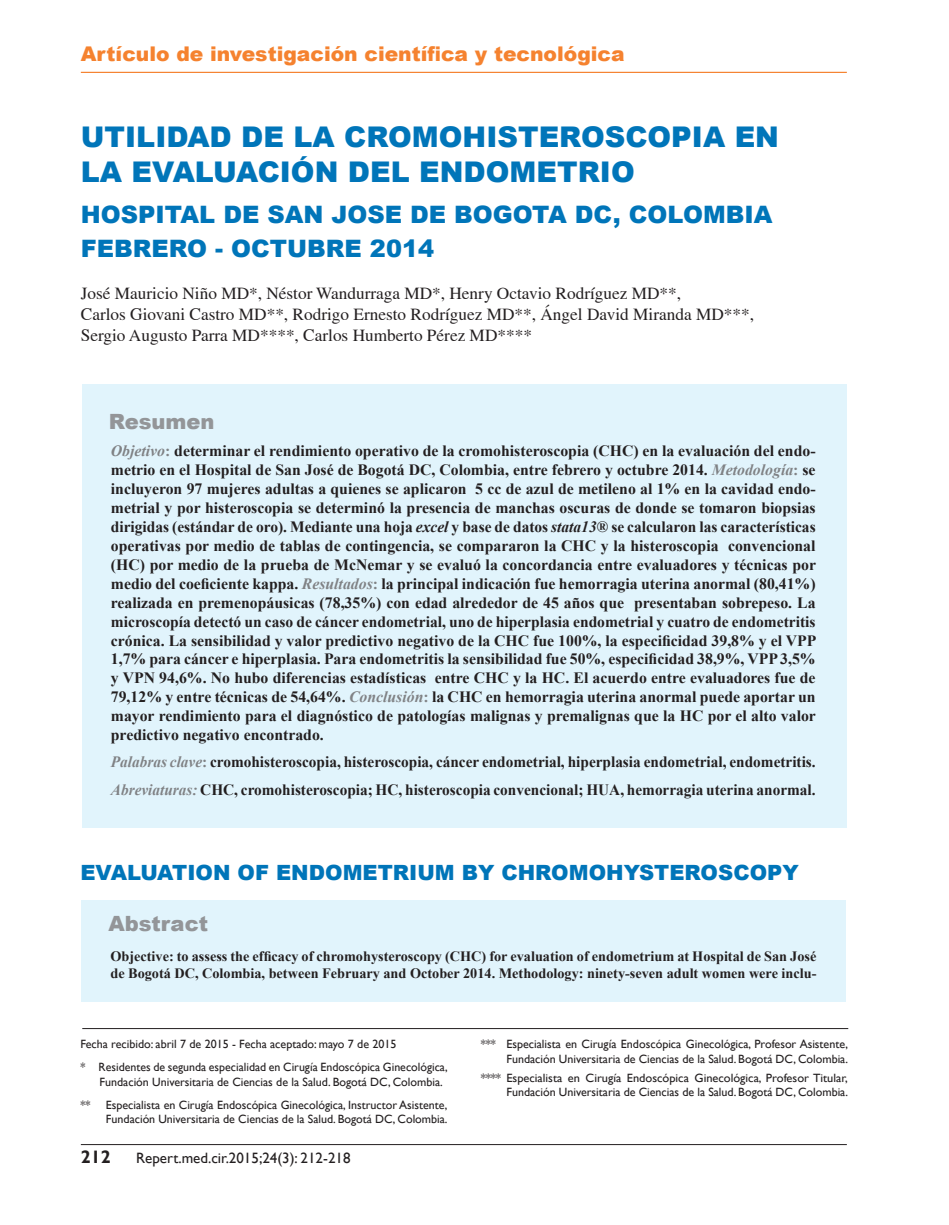
<style>
.page{position:relative;width:949px;height:1225px;background:#fff}
.page>*{position:absolute;margin:0;border:0;box-sizing:border-box;transform-origin:0 0}
.TITULARES{font:900 28.5px "Arial";color:#0075b9}
.TITULARES-2{font:900 24px "Arial";color:#0075b9}
.TITULO_ABSTRACT_SI{font:900 21px "Arial";color:#0075b9}
.SUBTITULOS{font:900 21px "Arial";color:#939598}
.SECCION_1{font:900 20.25px "Arial";color:#f5822f}
.t1{font:700 18px "Gill Sans";color:#231f20}
.AUTOR{font:17.25px "Times";color:#231f20}
.RESUMEN_TEXTO_1{font:700 15.75px/18.9px "Times New Roman";color:#231f20;text-align:justify}
.t2{font:15px "Gill Sans";color:#231f20}
.RESUMEN_TEXTO_2{font:700 14.25px/17.1px "Times New Roman";color:#231f20}
.NOTAS{font:12px/14.4px "Gill Sans";color:#231f20}
.s1{font-style:italic;color:#808285}
.s2{color:#808285}
.s3{font-style:italic}
</style>
<div class="page">
<hr style="left:81px;top:72px;width:765px;height:1px;background:#f5822f">
<hr style="left:81px;top:1144px;width:765px;height:1px;background:#231f20">
<div style="left:81px;top:900px;width:764px;height:101px;background:#e1f4fc"></div>
<div style="left:82px;top:385px;width:764px;height:443px;background:#e1f4fc"></div>
<hr style="left:82px;top:1028px;width:766px;height:1px;background:#231f20">
<p class="SECCION_1" style="left:81px;top:39px;width:545px">Artículo de investigación científica y tecnológica</p>
<p class="TITULARES" style="left:81px;top:116px;width:699px">UTILIDAD DE LA CROMOHISTEROSCOPIA EN</p>
<p class="TITULARES" style="left:81px;top:151px;width:555px">LA EVALUACIÓN DEL ENDOMETRIO</p>
<p class="TITULARES-2" style="left:81px;top:197px;width:692px">HOSPITAL DE SAN JOSE DE BOGOTA DC, COLOMBIA</p>
<p class="TITULARES-2" style="left:81px;top:231px;width:354px">FEBRERO - OCTUBRE 2014</p>
<p class="AUTOR" style="left:81px;top:284px;width:601px">José Mauricio Niño MD*, Néstor Wandurraga MD*, Henry Octavio Rodríguez MD**,</p>
<p class="AUTOR" style="left:81px;top:304px;width:674px">Carlos Giovani Castro MD**, Rodrigo Ernesto Rodríguez MD**, Ángel David Miranda MD***,</p>
<p class="AUTOR" style="left:81px;top:325px;width:452px">Sergio Augusto Parra MD****, Carlos Humberto Pérez MD****</p>
<p class="SUBTITULOS" style="left:109px;top:406px;width:107px">Resumen</p>
<p class="RESUMEN_TEXTO_1" style="left:111px;top:441px;width:707px"><span class="s1">Objetivo</span><span class="s2">:</span> determinar el rendimiento operativo de la cromohisteroscopia (CHC) en la evaluación del endo&shy;metrio en el Hospital de San José de Bogotá DC, Colombia, entre febrero y octubre 2014. <span class="s1">Metodología</span><span class="s2">:</span> se incluyeron 97 mujeres adultas a quienes se aplicaron 5 cc de azul de metileno al 1% en la cavidad endo&shy;metrial y por histeroscopia se determinó la presencia de manchas oscuras de donde se tomaron biopsias dirigidas (estándar de oro). Mediante una hoja <span class="s3">excel</span> y base de datos <span class="s3">stata13</span>® se calcularon las características operativas por medio de tablas de contingencia, se compararon la CHC y la histeroscopia convencional (HC) por medio de la prueba de McNemar y se evaluó la concordancia entre evaluadores y técnicas por medio del coeficiente kappa. <span class="s1">Resultados</span><span class="s2">:</span> la principal indicación fue hemorragia uterina anormal (80,41%) realizada en premenopáusicas (78,35%) con edad alrededor de 45 años que presentaban sobrepeso. La microscopía detectó un caso de cáncer endometrial, uno de hiperplasia endometrial y cuatro de endometritis crónica. La sensibilidad y valor predictivo negativo de la CHC fue 100%, la especificidad 39,8% y el VPP 1,7% para cáncer e hiperplasia. Para endometritis la sensibilidad fue 50%, especificidad 38,9%, VPP 3,5% y VPN 94,6%. No hubo diferencias estadísticas entre CHC y la HC. El acuerdo entre evaluadores fue de 79,12% y entre técnicas de 54,64%. <span class="s1">Conclusión</span><span class="s2">:</span> la CHC en hemorragia uterina anormal puede aportar un mayor rendimiento para el diagnóstico de patologías malignas y premalignas que la HC por el alto valor predictivo negativo encontrado.</p>
<p class="RESUMEN_TEXTO_1" style="left:111px;top:752px;width:706px"><span class="s1">Palabras clave</span><span class="s2">:</span> cromohisteroscopia, histeroscopia, cáncer endometrial, hiperplasia endometrial, endometritis.</p>
<p class="RESUMEN_TEXTO_1" style="left:111px;top:779px;width:706px"><span class="s1">Abreviaturas:</span> CHC, cromohisteroscopia; HC, histeroscopia convencional; HUA, hemorragia uterina anormal.</p>
<p class="TITULO_ABSTRACT_SI" style="left:80px;top:857px;width:719px">EVALUATION OF ENDOMETRIUM BY CHROMOHYSTEROSCOPY</p>
<p class="SUBTITULOS" style="left:108px;top:908px;width:101px">Abstract</p>
<p class="RESUMEN_TEXTO_2" style="left:110px;top:947px;width:707px">Objective: to assess the efficacy of chromohysteroscopy (CHC) for evaluation of endometrium at Hospital de San José de Bogotá DC, Colombia, between February and October 2014. Methodology: ninety-seven adult women were inclu-</p>
<p class="NOTAS" style="left:80px;top:1037px;width:317px">Fecha recibido: abril 7 de 2015 - Fecha aceptado: mayo 7 de 2015</p>
<p class="NOTAS" style="left:99px;top:1060px;width:349px;text-indent:-19px">* Residentes de segunda especialidad en Cirugía Endoscópica Ginecológica,<br>Fundación Universitaria de Ciencias de la Salud. Bogotá DC, Colombia.</p>
<p class="NOTAS" style="left:80px;top:1097px;width:12px">**</p>
<p class="NOTAS" style="left:106px;top:1097px;width:343px">Especialista en Cirugía Endoscópica Ginecológica, Instructor Asistente,<br>Fundación Universitaria de Ciencias de la Salud. Bogotá DC, Colombia.</p>
<p class="t1" style="left:81px;top:1146px;width:31px">212</p>
<p class="t2" style="left:136px;top:1149px;width:216px">Repert.med.cir.2015;24(3): 212-218</p>
<p class="NOTAS" style="left:480px;top:1037px;width:368px;text-align:right">*** Especialista en Cirugía Endoscópica Ginecológica, Profesor Asistente,<br>Fundación Universitaria de Ciencias de la Salud. Bogotá DC, Colombia.</p>
<p class="NOTAS" style="left:480px;top:1070px;width:368px;text-align:right">**** Especialista en Cirugía Endoscópica Ginecológica, Profesor Titular,<br>Fundación Universitaria de Ciencias de la Salud. Bogotá DC, Colombia.</p>
</div>
